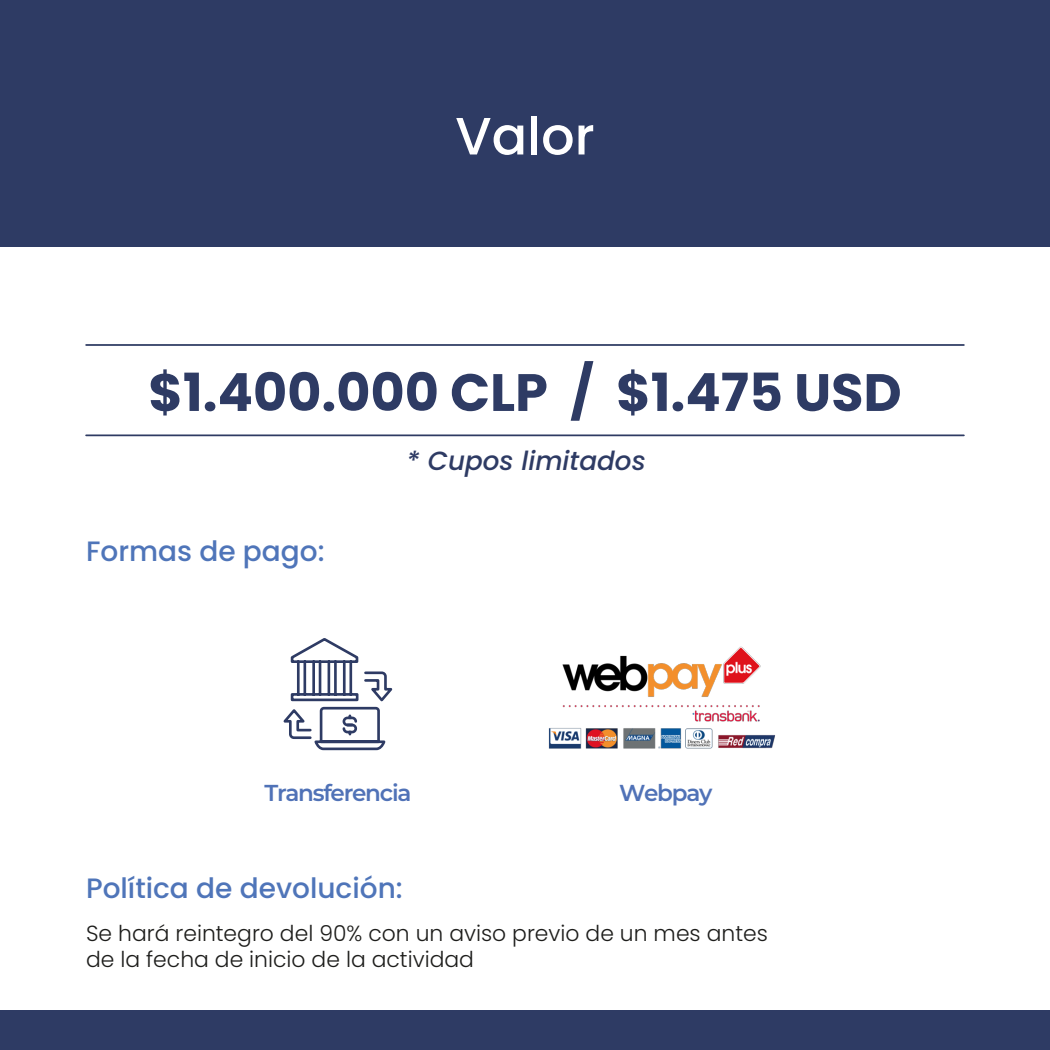
<style>
.page{position:relative;width:1050px;height:1050px;background:#fff}
.page>*{position:absolute;margin:0;border:0;box-sizing:border-box;transform-origin:0 0}
.t1{font:700 52.5px "Poppins";color:#2e3b64}
.t2{font:500 52.5px "Poppins";color:#fff}
.t3{font:500 28px "Poppins";color:#4f75b9}
.t4{font:italic 500 26.25px "Poppins";color:#2e3b64}
.t5{font:600 23.1px "Montserrat";letter-spacing:-.055em;color:#5072b7}
.t6{font:300 21.88px/26.2px "Poppins";color:#1d1d1b}
</style>
<div class="page">
<div style="left:0;top:0;width:1050px;height:247px;background:#2e3b64"></div>
<div style="left:0;top:1010px;width:1050px;height:40px;background:#2e3b64"></div>
<hr style="left:86px;top:434px;width:878px;height:2px;background:#2e3b63">
<hr style="left:86px;top:344px;width:878px;height:2px;background:#2e3b63">
<svg style="left:283px;top:638px;width:110px;height:113px"></svg>
<img style="left:548px;top:646px;width:228px;height:103px">
<h1 class="t2" style="left:455px;top:106px;width:141px">Valor</h1>
<h1 class="t1" style="left:148px;top:362px;width:755px">$1.400.000 CLP / $1.475 USD</h1>
<p class="t3" style="left:86px;top:535px;width:240px">Formas de pago:</p>
<p class="t4" style="left:407px;top:445px;width:241px">* Cupos limitados</p>
<p class="t5" style="left:264px;top:776px;width:149px">Transferencia</p>
<p class="t5" style="left:619px;top:776px;width:95px">Webpay</p>
<p class="t3" style="left:86px;top:872px;width:318px">Política de devolución:</p>
<p class="t6" style="left:86px;top:920px;width:683px">Se hará reintegro del 90% con un aviso previo de un mes antes de la fecha de inicio de la actividad</p>
</div>
